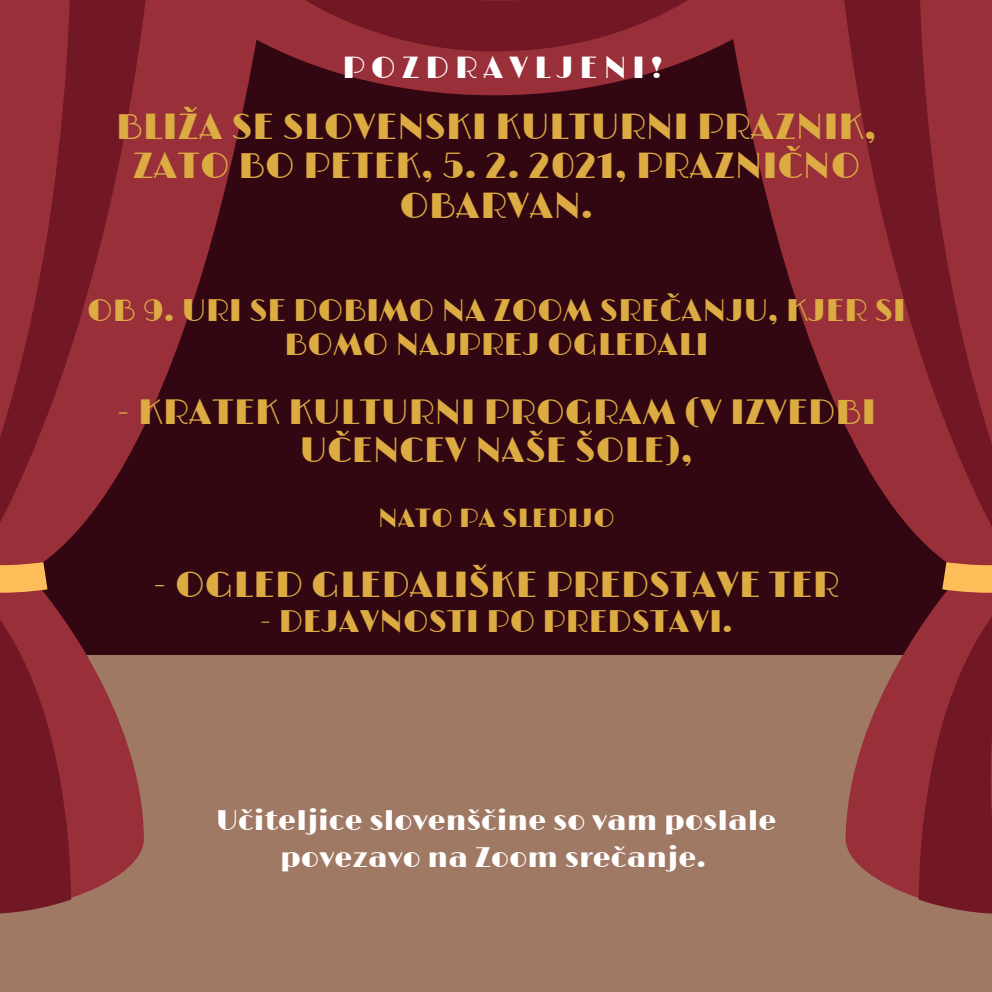
<style>
.page{position:relative;width:992px;height:992px;background:#fff}
.page>*{position:absolute;margin:0;border:0;box-sizing:border-box;transform-origin:0 0}
.t1{font:36px/39.5px "Limelight";letter-spacing:.01em;color:#dcac42;text-align:center}
.t2{font:35px/37.5px "Limelight";letter-spacing:.01em;color:#dcac42;text-align:center}
.t3{font:31px/33.8px "Limelight";letter-spacing:.01em;color:#dcac42;text-align:center}
.t4{font:30.5px "Limelight";letter-spacing:.2em;color:#fff}
.t5{font:28.25px/37.5px "Limelight";letter-spacing:.01em;color:#fff;text-align:center}
.t6{font:26px "Limelight";letter-spacing:.01em;color:#dcac42}
</style>
<div class="page">
<div style="left:0;top:0;width:992px;height:655px;background:#330712"></div>
<div style="left:0;top:655px;width:992px;height:337px;background:#a07964"></div>
<svg style="left:158px;top:95px;width:88px;height:301px;fill:#992f39"></svg>
<svg style="left:743px;top:95px;width:88px;height:299px;fill:#992f39"></svg>
<svg style="left:158px;top:0;width:673px;height:95px;fill:#992f39"></svg>
<svg style="left:0;top:0;width:158px;height:914px;fill:#992f39"></svg>
<svg style="left:831px;top:0;width:161px;height:914px;fill:#992f39"></svg>
<svg style="left:187px;top:0;width:620px;height:51px"></svg>
<svg style="left:0;top:549px;width:47px;height:44px"></svg>
<svg style="left:942px;top:549px;width:50px;height:44px"></svg>
<p class="t4" style="left:342px;top:50px;width:322px">POZDRAVLJENI!</p>
<p class="t1" style="left:116px;top:108px;width:762px">BLIŽA SE SLOVENSKI KULTURNI PRAZNIK,<br>ZATO BO PETEK, 5. 2. 2021, PRAZNIČNO<br>OBARVAN.</p>
<p class="t3" style="left:87px;top:295px;width:820px">OB 9. URI SE DOBIMO NA ZOOM SREČANJU, KJER SI<br>BOMO NAJPREJ OGLEDALI</p>
<p class="t2" style="left:117px;top:395px;width:760px">- KRATEK KULTURNI PROGRAM (V IZVEDBI<br>UČENCEV NAŠE ŠOLE),</p>
<p class="t6" style="left:378px;top:503px;width:238px">NATO PA SLEDIJO</p>
<p class="t1" style="left:153px;top:566px;width:687px">- OGLED GLEDALIŠKE PREDSTAVE TER</p>
<p class="t3" style="left:260px;top:606px;width:474px">- DEJAVNOSTI PO PREDSTAVI.</p>
<p class="t5" style="left:216px;top:802px;width:562px">Učiteljice slovenščine so vam poslale povezavo na Zoom srečanje.</p>
</div>
